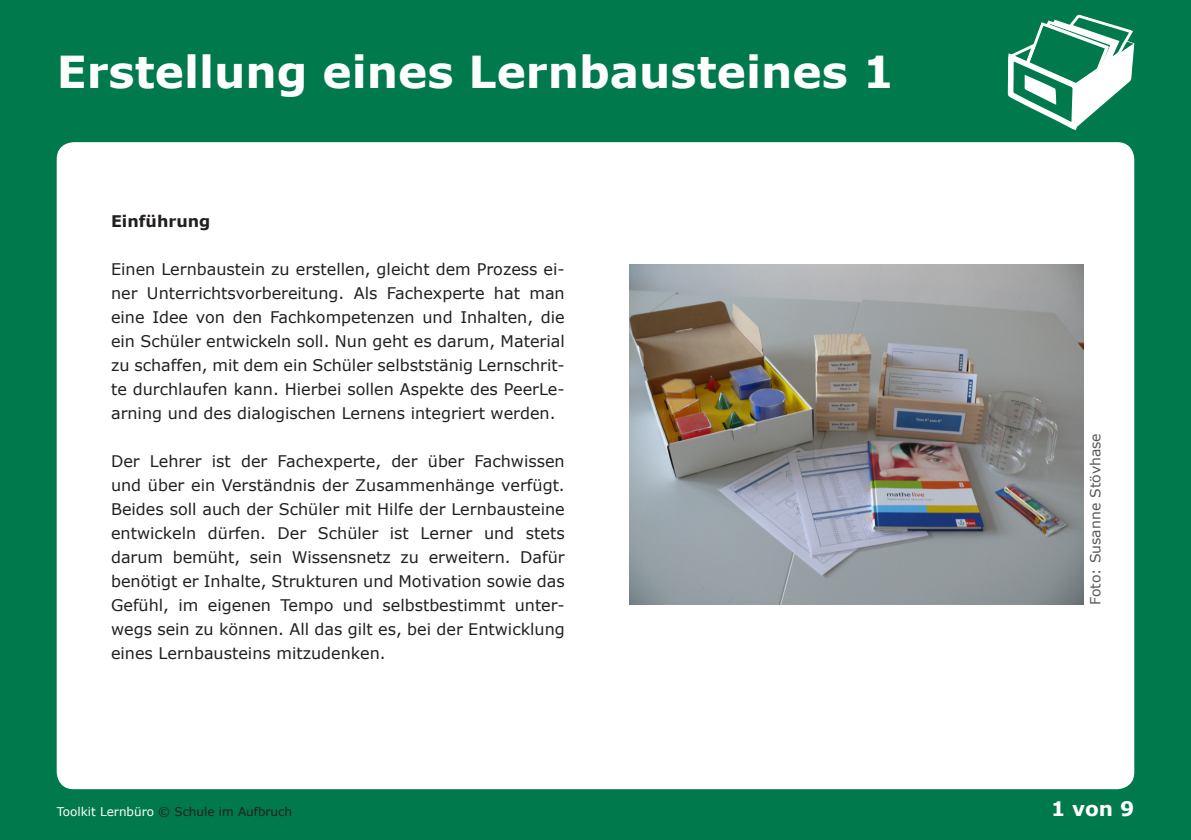
<style>
.page{position:relative;width:1191px;height:840px;background:#fff}
.page>*{position:absolute;margin:0;border:0;box-sizing:border-box;transform-origin:0 0}
.t1{font:700 44px "Verdana";color:#fff}
.t2{font:700 20px "Verdana";color:#fff}
.t3{font:16px/24px "Verdana";color:#231f20;text-align:justify}
.t4{font:700 16px "Verdana";color:#231f20}
.t5{font:14px "Verdana";color:#57585a}
.t6{font:12px "Verdana";color:#231f20}
.s1{color:#fff}
</style>
<div class="page">
<div style="left:0;top:0;width:1191px;height:839px;background:#00794d"></div>
<div style="left:57px;top:142px;width:1077px;height:646px;background:#fff;border-radius:17px"></div>
<svg style="left:1003px;top:80px;width:79px;height:710px"></svg>
<svg style="left:1008px;top:14px;width:126px;height:115px"></svg>
<img style="left:629px;top:264px;width:454px;height:340px">
<p class="t1" style="left:57px;top:40px;width:839px">Erstellung eines Lernbausteines 1</p>
<p class="t4" style="left:111px;top:209px;width:101px">Einführung</p>
<p class="t3" style="left:111px;top:256px;width:455px">Einen Lernbaustein zu erstellen, gleicht dem Prozess ei&shy;ner Unterrichtsvorbereitung. Als Fachexperte hat man eine Idee von den Fachkompetenzen und Inhalten, die ein Schüler entwickeln soll. Nun geht es darum, Material zu schaffen, mit dem ein Schüler selbststänig Lernschrit&shy;te durchlaufen kann. Hierbei sollen Aspekte des PeerLe&shy;arning und des dialogischen Lernens integriert werden.</p>
<p class="t3" style="left:111px;top:448px;width:455px">Der Lehrer ist der Fachexperte, der über Fachwissen und über ein Verständnis der Zusammenhänge verfügt.<br>Beides soll auch der Schüler mit Hilfe der Lernbausteine entwickeln dürfen. Der Schüler ist Lerner und stets darum bemüht, sein Wissensnetz zu erweitern. Dafür benötigt er Inhalte, Strukturen und Motivation sowie das Gefühl, im eigenen Tempo und selbstbestimmt unter&shy;wegs sein zu können. All das gilt es, bei der Entwicklung eines Lernbausteins mitzudenken.</p>
<p class="t6" style="left:57px;top:802px;width:237px"><span class="s1">Toolkit Lernbüro</span> © Schule im Aufbruch</p>
<p class="t5" style="left:1085px;top:604px;width:173px;rotate:-90deg">Foto: Susanne Stövhase</p>
<p class="t2" style="left:1051px;top:793px;width:85px">1 von 9</p>
</div>
